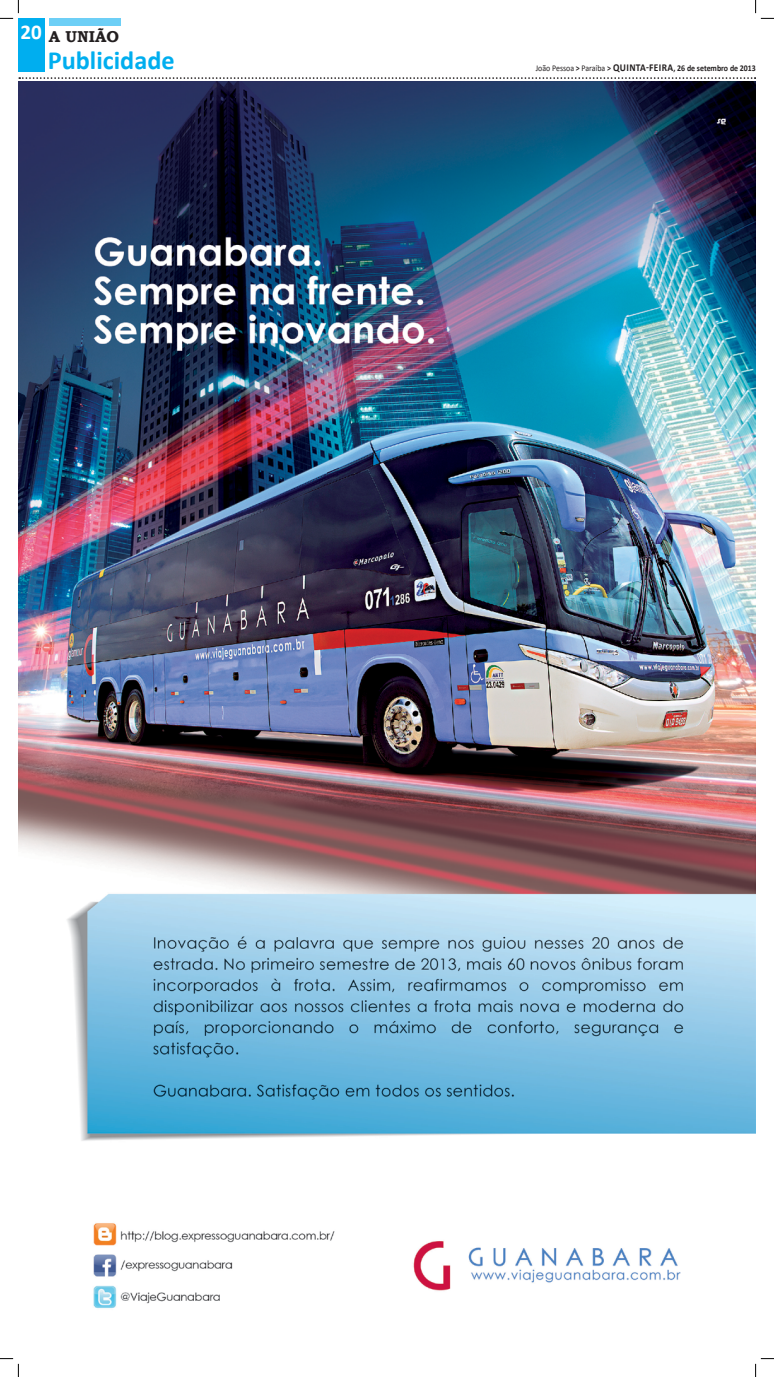
<style>
.page{position:relative;width:774px;height:1377px;background:#fff}
.page>*{position:absolute;margin:0;border:0;box-sizing:border-box;transform-origin:0 0}
.t1{font:700 26.25px "Calibri";color:#00aeef}
.t2{font:700 15.75px "Bookman Old Style";color:#231f20}
.t3{font:700 8.75px "Calibri";color:#231f20;scale:.9 1}
.s1{font-weight:400}
.s2{font-size:10.5px}
</style>
<div class="page">
<div style="left:19px;top:19px;width:26px;height:53px;background:#00aeef"></div>
<div style="left:49px;top:18px;width:71px;height:8px;background:#6dcff6"></div>
<svg style="left:19px;top:77px;width:736px;height:2px"></svg>
<img style="left:19px;top:82px;width:736px;height:1227px">
<svg style="left:0;top:0;width:19px;height:19px"></svg>
<svg style="left:0;top:1358px;width:19px;height:18px"></svg>
<svg style="left:755px;top:0;width:18px;height:19px"></svg>
<svg style="left:755px;top:1358px;width:18px;height:18px"></svg>
<p class="t2" style="left:20px;top:25px;width:100px"><sup>20</sup> A UNIÃO</p>
<p class="t1" style="left:48px;top:44px;width:128px">Publicidade</p>
<p class="t3" style="left:535px;top:62px;width:246px"><span class="s1">João Pessoa</span> &gt; <span class="s1">Paraíba</span> &gt; <span class="s2">quinta-feira</span>, 26 de setembro de 2013</p>
</div>
